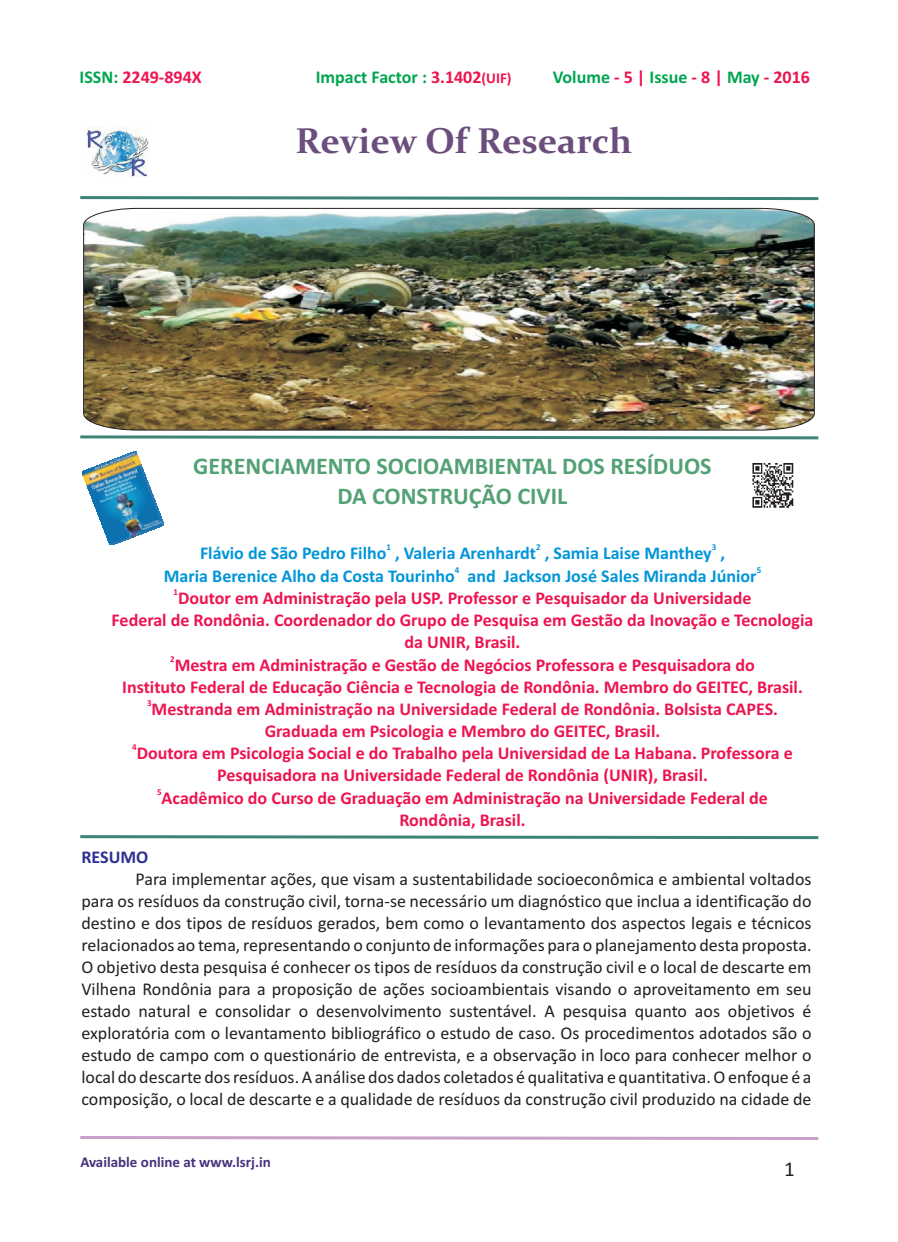
<style>
.page{position:relative;width:898px;height:1242px;background:#fff}
.page>*{position:absolute;margin:0;border:0;box-sizing:border-box;transform-origin:0 0}
.t1{font:700 36px "Constantia";color:#6b4e7b}
.t2{font:700 24px/29.2px "Calibri";color:#53a174;text-align:center}
.t3{font:21px "Calibri";color:#231f20}
.t4{font:18px/21.9px "Calibri";color:#231f20;text-align:justify}
.t5{font:700 18px/21.9px "Calibri";color:#ed1450;text-align:center}
.t6{font:700 18px "Calibri";color:#0095d9}
.t7{font:700 18px "Calibri";color:#00a54f}
.t8{font:700 18px "Calibri";color:#2e3092}
.t9{font:700 15px "Calibri";color:#49317d}
.t10{font:700 9px "Calibri";color:#0095d9}
.t11{font:700 9px "Calibri";color:#ed1450}
.s1{color:#00a54f}
.s2{color:#ed1450}
.s3{font-size:15px;color:#ed1450}
</style>
<div class="page">
<img style="left:752px;top:463px;width:42px;height:45px">
<svg style="left:80px;top:1136px;width:739px;height:4px;background:#d4b7d6"></svg>
<svg style="left:80px;top:196px;width:739px;height:5px"></svg>
<svg style="left:80px;top:435px;width:739px;height:5px"></svg>
<img style="left:83px;top:208px;width:731px;height:222px">
<svg style="left:80px;top:835px;width:739px;height:5px"></svg>
<img style="left:87px;top:127px;width:62px;height:51px">
<img style="left:82px;top:451px;width:82px;height:94px">
<p class="t5" style="left:80px;top:67px;width:124px"><span class="s1">ISSN:</span> 2249-894X</p>
<p class="t7" style="left:315px;top:69px;width:197px">Impact Factor : <span class="s2">3.1402</span><span class="s3">(UIF)</span></p>
<p class="t7" style="left:552px;top:69px;width:259px">Volume <span class="s2">- 5 |</span> Issue <span class="s2">- 8 |</span> May <span class="s2">- 2016</span></p>
<h1 class="t1" style="left:295px;top:125px;width:338px">Review Of Research</h1>
<h2 class="t2" style="left:193px;top:454px;width:519px">GERENCIAMENTO SOCIOAMBIENTAL DOS RESÍDUOS<br>DA CONSTRUÇÃO CIVIL</h2>
<p class="t10" style="left:386px;top:543px;width:6px">1</p>
<p class="t10" style="left:536px;top:543px;width:6px">2</p>
<p class="t10" style="left:711px;top:543px;width:6px">3</p>
<p class="t6" style="left:200px;top:546px;width:526px">Flávio de São Pedro Filho , Valeria Arenhardt , Samia Laise Manthey ,</p>
<p class="t10" style="left:454px;top:566px;width:6px">4</p>
<p class="t10" style="left:756px;top:566px;width:6px">5</p>
<p class="t6" style="left:164px;top:568px;width:594px">Maria Berenice Alho da Costa Tourinho and Jackson José Sales Miranda Júnior</p>
<p class="t11" style="left:173px;top:588px;width:6px">1</p>
<p class="t5" style="left:111px;top:589px;width:703px">Doutor em Administração pela USP. Professor e Pesquisador da Universidade<br>Federal de Rondônia. Coordenador do Grupo de Pesquisa em Gestão da Inovação e Tecnologia da UNIR, Brasil.</p>
<p class="t11" style="left:170px;top:655px;width:6px">2</p>
<p class="t5" style="left:122px;top:655px;width:682px">Mestra em Administração e Gestão de Negócios Professora e Pesquisadora do<br>Instituto Federal de Educação Ciência e Tecnologia de Rondônia. Membro do GEITEC, Brasil.</p>
<p class="t11" style="left:147px;top:699px;width:6px">3</p>
<p class="t5" style="left:151px;top:699px;width:627px">Mestranda em Administração na Universidade Federal de Rondônia. Bolsista CAPES.<br>Graduada em Psicologia e Membro do GEITEC, Brasil.</p>
<p class="t11" style="left:132px;top:743px;width:6px">4</p>
<p class="t5" style="left:137px;top:744px;width:657px">Doutora em Psicologia Social e do Trabalho pela Universidad de La Habana. Professora e<br>Pesquisadora na Universidade Federal de Rondônia (UNIR), Brasil.</p>
<p class="t11" style="left:157px;top:788px;width:6px">5</p>
<p class="t5" style="left:161px;top:788px;width:607px">Acadêmico do Curso de Graduação em Administração na Universidade Federal de<br>Rondônia, Brasil.</p>
<p class="t8" style="left:81px;top:849px;width:68px">RESUMO</p>
<p class="t4" style="left:81px;top:869px;width:731px;text-indent:54px">Para implementar ações, que visam a sustentabilidade socioeconômica e ambiental voltados para os resíduos da construção civil, torna-se necessário um diagnóstico que inclua a identificação do destino e dos tipos de resíduos gerados, bem como o levantamento dos aspectos legais e técnicos relacionados ao tema, representando o conjunto de informações para o planejamento desta proposta.<br>O objetivo desta pesquisa é conhecer os tipos de resíduos da construção civil e o local de descarte em Vilhena Rondônia para a proposição de ações socioambientais visando o aproveitamento em seu estado natural e consolidar o desenvolvimento sustentável. A pesquisa quanto aos objetivos é exploratória com o levantamento bibliográfico o estudo de caso. Os procedimentos adotados são o estudo de campo com o questionário de entrevista, e a observação in loco para conhecer melhor o local do descarte dos resíduos. A análise dos dados coletados é qualitativa e quantitativa. O enfoque é a composição, o local de descarte e a qualidade de resíduos da construção civil produzido na cidade de</p>
<p class="t9" style="left:80px;top:1155px;width:192px">Available online at www.lsrj.in</p>
<p class="t3" style="left:783px;top:1160px;width:12px">1</p>
</div>
